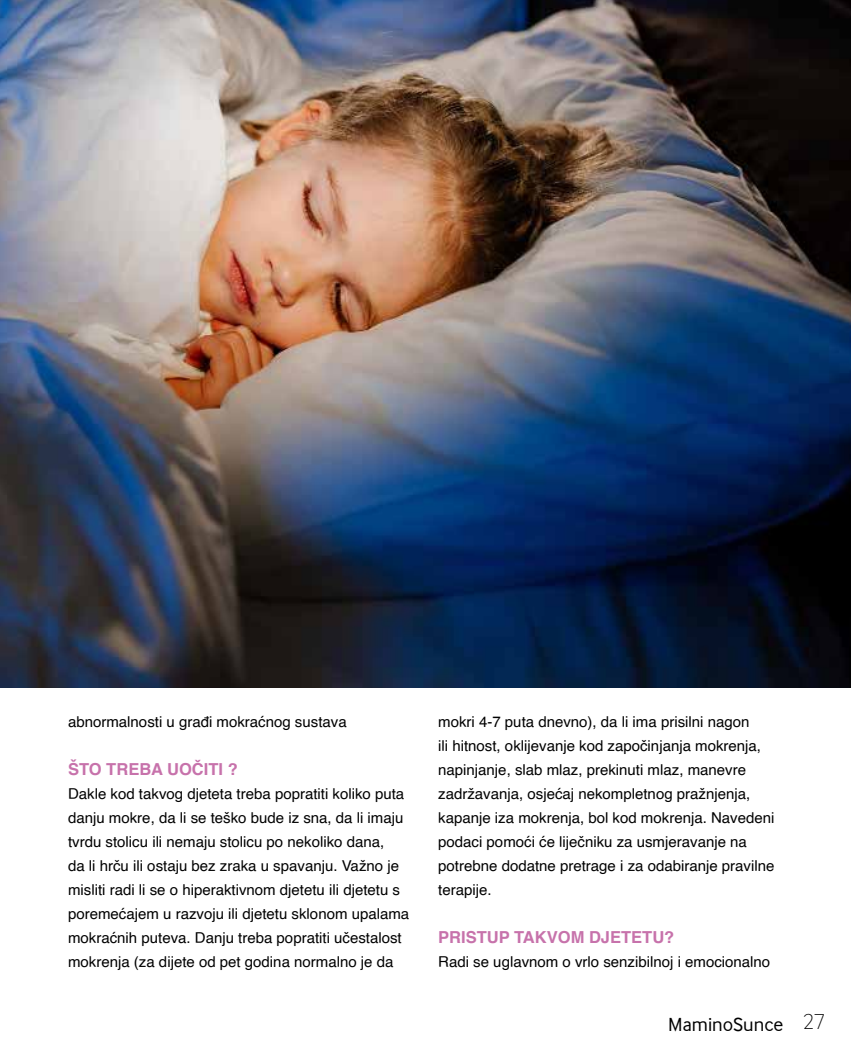
<style>
.page{position:relative;width:851px;height:1051px;background:#fff}
.page>*{position:absolute;margin:0;border:0;box-sizing:border-box;transform-origin:0 0}
.t1{font:19.5px "Inter Face Da Ma";color:#000}
.t2{font:700 16.5px "Helvetica";color:#c772ab}
.t3{font:15px/24px "Helvetica";color:#000}
.s1{font-family:"Inter Face Da Ma Th";font-size:22.5px}
</style>
<div class="page">
<img style="left:0;top:0;width:850px;height:687px">
<p class="t3" style="left:68px;top:709px;width:280px">abnormalnosti u građi mokraćnog sustava</p>
<p class="t2" style="left:68px;top:755px;width:171px">ŠTO TREBA UOČITI ?</p>
<p class="t3" style="left:68px;top:781px;width:342px">Dakle kod takvog djeteta treba popratiti koliko puta danju mokre, da li se teško bude iz sna, da li imaju tvrdu stolicu ili nemaju stolicu po nekoliko dana,<br>da li hrču ili ostaju bez zraka u spavanju. Važno je misliti radi li se o hiperaktivnom djetetu ili djetetu s poremećajem u razvoju ili djetetu sklonom upalama mokraćnih puteva. Danju treba popratiti učestalost mokrenja (za dijete od pet godina normalno je da</p>
<p class="t3" style="left:438px;top:709px;width:338px">mokri 4-7 puta dnevno), da li ima prisilni nagon<br>ili hitnost, oklijevanje kod započinjanja mokrenja, napinjanje, slab mlaz, prekinuti mlaz, manevre zadržavanja, osjećaj nekompletnog pražnjenja, kapanje iza mokrenja, bol kod mokrenja. Navedeni podaci pomoći će liječniku za usmjeravanje na potrebne dodatne pretrage i za odabiranje pravilne terapije.</p>
<p class="t2" style="left:438px;top:923px;width:237px">PRISTUP TAKVOM DJETETU?</p>
<p class="t3" style="left:438px;top:949px;width:333px">Radi se uglavnom o vrlo senzibilnoj i emocionalno</p>
<h1 class="t1" style="left:668px;top:1013px;width:158px">MaminoSunce <span class="s1">27</span></h1>
</div>
